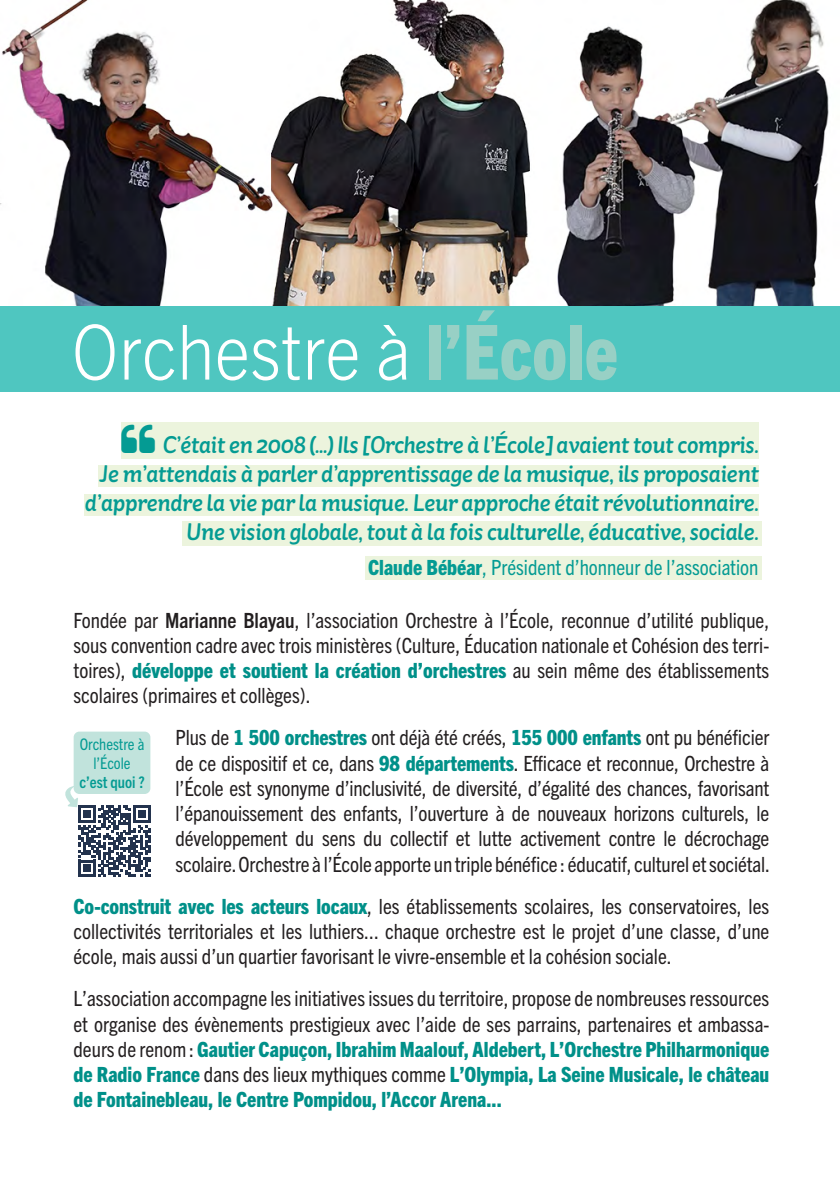
<style>
.page{position:relative;width:840px;height:1191px;background:#fff}
.page>*{position:absolute;margin:0;border:0;box-sizing:border-box;transform-origin:0 0}
.Titre_1_rouge{font:300 76px "Trade Gothic Next LT Pro";color:#fff;scale:.9 1}
.t1{font:italic 500 24px/28.8px "St Ryde W03";letter-spacing:-.025em;color:#049b93;text-align:right}
.ttx_fag{font:condensed 21px/25.2px "Trade Gothic Next LT Pro";color:#231f20;text-align:justify}
.t2{font:condensed 21px "Trade Gothic Next LT Pro";color:#049b93}
.t3{font:condensed 16px/19.2px "Trade Gothic Next LT Pro";color:#049b93;text-align:center}
.s1{font-weight:800;font-stretch:condensed;color:#98d0c5}
.s2{font-weight:800}
.s3{font-weight:700}
.s4{font-weight:800;color:#009089}
</style>
<div class="page">
<img style="left:0;top:0;width:829px;height:306px">
<svg style="left:65px;top:786px;width:85px;height:91px"></svg>
<div style="left:74px;top:731px;width:76px;height:63px;background:#c1e3dc;border-radius:6px"></div>
<div style="left:0;top:306px;width:839px;height:85px;background:#4fc6c0"></div>
<div style="left:121px;top:422px;width:637px;height:36px;background:#ecf4dd"></div>
<div style="left:98px;top:465px;width:660px;height:22px;background:#ecf4dd"></div>
<div style="left:84px;top:494px;width:674px;height:22px;background:#ecf4dd"></div>
<div style="left:182px;top:521px;width:579px;height:24px;background:#ecf4dd"></div>
<div style="left:365px;top:556px;width:396px;height:24px;background:#ecf4dd"></div>
<p class="Titre_1_rouge" style="left:72px;top:299px;width:607px">Orchestre à <span class="s1">l’École</span></p>
<p class="t1" style="left:84px;top:430px;width:675px">C’était en 2008 (...) Ils [Orchestre à l’École] avaient tout compris.<br>Je m’attendais à parler d’apprentissage de la musique, ils proposaient d’apprendre la vie par la musique. Leur approche était révolutionnaire.<br>Une vision globale, tout à la fois culturelle, éducative, sociale.</p>
<p class="t2" style="left:368px;top:553px;width:392px"><span class="s2">Claude Bébéar</span>, Président d’honneur de l’association</p>
<p class="ttx_fag" style="left:73px;top:606px;width:697px">Fondée par <span class="s3">Marianne Blayau</span>, l’association Orchestre à l’École, reconnue d’utilité publique, sous convention cadre avec trois ministères (Culture, Éducation nationale et Cohésion des terri&shy;toires), <span class="s4">développe et soutient la création d’orchestres</span> au sein même des établissements scolaires (primaires et collèges).</p>
<p class="ttx_fag" style="left:175px;top:724px;width:595px">Plus de <span class="s4">1 500 orchestres</span> ont déjà été créés, <span class="s4">155 000 enfants</span> ont pu bénéficier de ce dispositif et ce, dans <span class="s4">98 départements</span>. Efficace et reconnue, Orchestre à l’École est synonyme d’inclusivité, de diversité, d’égalité des chances, favorisant l’épanouissement des enfants, l’ouverture à de nouveaux horizons culturels, le développement du sens du collectif et lutte activement contre le décrochage scolaire. Orchestre à l’École apporte un triple bénéfice : éducatif, culturel et sociétal.</p>
<p class="ttx_fag" style="left:73px;top:892px;width:697px"><span class="s4">Co-construit avec les acteurs locaux</span>, les établissements scolaires, les conservatoires, les collectivités territoriales et les luthiers... chaque orchestre est le projet d’une classe, d’une école, mais aussi d’un quartier favorisant le vivre-ensemble et la cohésion sociale.</p>
<p class="ttx_fag" style="left:73px;top:984px;width:697px">L’association accompagne les initiatives issues du territoire, propose de nombreuses ressources et organise des évènements prestigieux avec l’aide de ses parrains, partenaires et ambassa&shy;deurs de renom: <span class="s4">Gautier Capuçon, Ibrahim Maalouf, Aldebert, L’Orchestre Philharmonique de Radio France</span> dans des lieux mythiques comme <span class="s4">L’Olympia, La Seine Musicale, le château de Fontainebleau, le Centre Pompidou, l’Accor Arena...</span></p>
<p class="t3" style="left:79px;top:733px;width:67px">Orchestre à l’École <span class="s3">c’est quoi ?</span></p>
</div>
